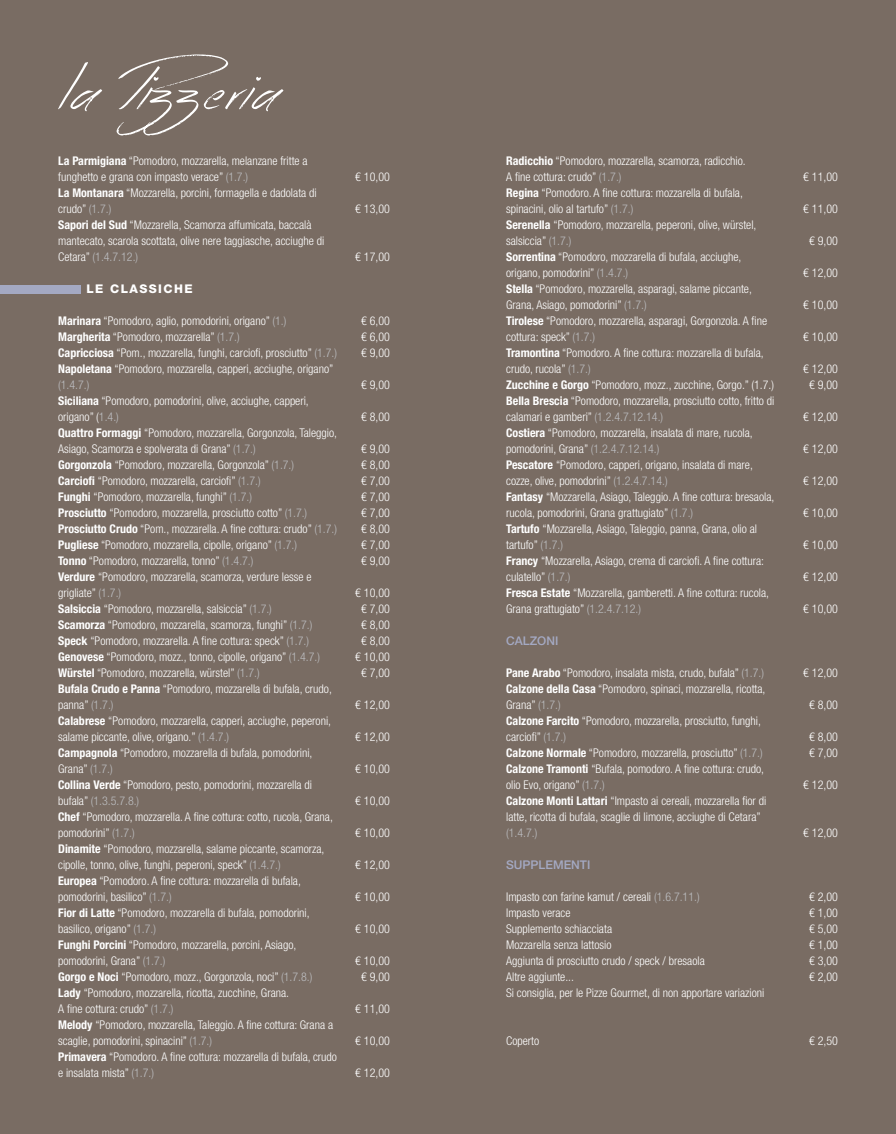
<style>
.page{position:relative;width:896px;height:1134px;background:#796c63}
.page>*{position:absolute;margin:0;border:0;box-sizing:border-box;transform-origin:0 0}
.t1{font:300 condensed 12px/16px "Helvetica Neue LT Pro";color:#fff}
.t2{font:500 12px "Helvetica Neue LT Pro";color:#a4a9c3}
.t3{font:800 12px "Helvetica Neue LT Pro";letter-spacing:.12em;color:#fff}
.t4{font:300 condensed 12px "Helvetica Neue LT Pro";color:#bcbdc0}
.s1{font-weight:700}
.s2{color:#bcbdc0}
</style>
<div class="page">
<div style="left:0;top:285px;width:81px;height:8px;background:#a4a9c3"></div>
<svg style="left:58px;top:54px;width:225px;height:81px"></svg>
<p class="t1" style="left:58px;top:153px;width:268px"><span class="s1">La Parmigiana</span> “Pomodoro, mozzarella, melanzane fritte a funghetto e grana con impasto verace” <span class="s2">(1.7.)<br></span><span class="s1">La Montanara</span> “Mozzarella, porcini, formagella e dadolata di crudo” <span class="s2">(1.7.)<br></span><span class="s1">Sapori del Sud</span> “Mozzarella, Scamorza affumicata, baccalà mantecato, scarola scottata, olive nere taggiasche, acciughe di Cetara” <span class="s2">(1.4.7.12.)</span></p>
<p class="t3" style="left:86px;top:282px;width:108px">LE CLASSICHE</p>
<p class="t1" style="left:58px;top:313px;width:280px"><span class="s1">Marinara</span> “Pomodoro, aglio, pomodorini, origano” <span class="s2">(1.)<br></span><span class="s1">Margherita</span> “Pomodoro, mozzarella” <span class="s2">(1.7.)<br></span><span class="s1">Capricciosa</span> “Pom., mozzarella, funghi, carciofi, prosciutto” <span class="s2">(1.7.)<br></span><span class="s1">Napoletana</span> “Pomodoro, mozzarella, capperi, acciughe, origano” <span class="s2">(1.4.7.)<br></span><span class="s1">Siciliana</span> “Pomodoro, pomodorini, olive, acciughe, capperi, origano” (<span class="s2">1.4.)<br></span><span class="s1">Quattro Formaggi</span> “Pomodoro, mozzarella, Gorgonzola, Taleggio, Asiago, Scamorza e spolverata di Grana” <span class="s2">(1.7.)<br></span><span class="s1">Gorgonzola</span> “Pomodoro, mozzarella, Gorgonzola” <span class="s2">(1.7.)<br></span><span class="s1">Carciofi</span> “Pomodoro, mozzarella, carciofi” <span class="s2">(1.7.)<br></span><span class="s1">Funghi</span> “Pomodoro, mozzarella, funghi” <span class="s2">(1.7.)<br></span><span class="s1">Prosciutto</span> “Pomodoro, mozzarella, prosciutto cotto” <span class="s2">(1.7.)<br></span><span class="s1">Prosciutto Crudo</span> “Pom., mozzarella. A fine cottura: crudo” <span class="s2">(1.7.)<br></span><span class="s1">Pugliese</span> “Pomodoro, mozzarella, cipolle, origano” <span class="s2">(1.7.)<br></span><span class="s1">Tonno</span> “Pomodoro, mozzarella, tonno” <span class="s2">(1.4.7.)<br></span><span class="s1">Verdure</span> “Pomodoro, mozzarella, scamorza, verdure lesse e grigliate” <span class="s2">(1.7.)<br></span><span class="s1">Salsiccia</span> “Pomodoro, mozzarella, salsiccia” <span class="s2">(1.7.)<br></span><span class="s1">Scamorza</span> “Pomodoro, mozzarella, scamorza, funghi” <span class="s2">(1.7.)<br></span><span class="s1">Speck</span> “Pomodoro, mozzarella. A fine cottura: speck” <span class="s2">(1.7.)<br></span><span class="s1">Genovese</span> “Pomodoro, mozz., tonno, cipolle, origano” <span class="s2">(1.4.7.)<br></span><span class="s1">Würstel</span> “Pomodoro, mozzarella, würstel” <span class="s2">(1.7.)<br></span><span class="s1">Bufala Crudo e Panna</span> “Pomodoro, mozzarella di bufala, crudo, panna” <span class="s2">(1.7.)<br></span><span class="s1">Calabrese</span> “Pomodoro, mozzarella, capperi, acciughe, peperoni, salame piccante, olive, origano.” <span class="s2">(1.4.7.)<br></span><span class="s1">Campagnola</span> “Pomodoro, mozzarella di bufala, pomodorini, Grana” <span class="s2">(1.7.)<br></span><span class="s1">Collina Verde</span> “Pomodoro, pesto, pomodorini, mozzarella di bufala” <span class="s2">(1.3.5.7.8.)<br></span><span class="s1">Chef</span> “Pomodoro, mozzarella. A fine cottura: cotto, rucola, Grana, pomodorini” <span class="s2">(1.7.)<br></span><span class="s1">Dinamite</span> “Pomodoro, mozzarella, salame piccante, scamorza, cipolle, tonno, olive, funghi, peperoni, speck” <span class="s2">(1.4.7.)<br></span><span class="s1">Europea</span> “Pomodoro. A fine cottura: mozzarella di bufala, pomodorini, basilico” <span class="s2">(1.7.)<br></span><span class="s1">Fior di Latte</span> “Pomodoro, mozzarella di bufala, pomodorini, basilico, origano” <span class="s2">(1.7.)<br></span><span class="s1">Funghi Porcini</span> “Pomodoro, mozzarella, porcini, Asiago, pomodorini, Grana” <span class="s2">(1.7.)<br></span><span class="s1">Gorgo e Noci</span> “Pomodoro, mozz., Gorgonzola, noci” <span class="s2">(1.7.8.)<br></span><span class="s1">Lady</span> “Pomodoro, mozzarella, ricotta, zucchine, Grana.<br>A fine cottura: crudo” <span class="s2">(1.7.)<br></span><span class="s1">Melody</span> “Pomodoro, mozzarella, Taleggio. A fine cottura: Grana a scaglie, pomodorini, spinacini” <span class="s2">(1.7.)<br></span><span class="s1">Primavera</span> “Pomodoro. A fine cottura: mozzarella di bufala, crudo e insalata mista” <span class="s2">(1.7.)</span></p>
<p class="t1" style="left:355px;top:169px;width:36px">€ 10,00</p>
<p class="t1" style="left:355px;top:201px;width:36px">€ 13,00</p>
<p class="t1" style="left:355px;top:249px;width:36px">€ 17,00</p>
<p class="t1" style="left:361px;top:313px;width:30px;text-align:justify">€ 6,00 € 6,00 € 9,00</p>
<p class="t1" style="left:361px;top:377px;width:30px">€ 9,00</p>
<p class="t1" style="left:361px;top:409px;width:30px">€ 8,00</p>
<p class="t1" style="left:361px;top:441px;width:30px;text-align:justify">€ 9,00 € 8,00 € 7,00 € 7,00 € 7,00 € 8,00 € 7,00 € 9,00</p>
<p class="t1" style="left:355px;top:585px;width:36px;text-align:center">€ 10,00 € 7,00 € 8,00 € 8,00 € 10,00 € 7,00</p>
<p class="t1" style="left:355px;top:697px;width:36px">€ 12,00</p>
<p class="t1" style="left:355px;top:729px;width:36px">€ 12,00</p>
<p class="t1" style="left:355px;top:761px;width:36px">€ 10,00</p>
<p class="t1" style="left:355px;top:793px;width:36px">€ 10,00</p>
<p class="t1" style="left:355px;top:825px;width:36px">€ 10,00</p>
<p class="t1" style="left:355px;top:857px;width:36px">€ 12,00</p>
<p class="t1" style="left:355px;top:889px;width:36px">€ 10,00</p>
<p class="t1" style="left:355px;top:921px;width:36px">€ 10,00</p>
<p class="t1" style="left:355px;top:953px;width:36px;text-align:center">€ 10,00 € 9,00</p>
<p class="t1" style="left:355px;top:1001px;width:36px">€ 11,00</p>
<p class="t1" style="left:355px;top:1033px;width:36px">€ 10,00</p>
<p class="t1" style="left:355px;top:1065px;width:36px">€ 12,00</p>
<p class="t1" style="left:506px;top:153px;width:270px"><span class="s1">Radicchio</span> “Pomodoro, mozzarella, scamorza, radicchio.<br>A fine cottura: crudo” <span class="s2">(1.7.)<br></span><span class="s1">Regina</span> “Pomodoro. A fine cottura: mozzarella di bufala, spinacini, olio al tartufo” <span class="s2">(1.7.)<br></span><span class="s1">Serenella</span> “Pomodoro, mozzarella, peperoni, olive, würstel, salsiccia” <span class="s2">(1.7.)<br></span><span class="s1">Sorrentina</span> “Pomodoro, mozzarella di bufala, acciughe, origano, pomodorini” <span class="s2">(1.4.7.)<br></span><span class="s1">Stella</span> “Pomodoro, mozzarella, asparagi, salame piccante, Grana, Asiago, pomodorini” <span class="s2">(1.7.)<br></span><span class="s1">Tirolese</span> “Pomodoro, mozzarella, asparagi, Gorgonzola. A fine cottura: speck” <span class="s2">(1.7.)<br></span><span class="s1">Tramontina</span> “Pomodoro. A fine cottura: mozzarella di bufala, crudo, rucola” <span class="s2">(1.7.)<br></span><span class="s1">Zucchine e Gorgo</span> “Pomodoro, mozz., zucchine, Gorgo.” (1.7.)<br><span class="s1">Bella Brescia</span> “Pomodoro, mozzarella, prosciutto cotto, fritto di calamari e gamberi” <span class="s2">(1.2.4.7.12.14.)<br></span><span class="s1">Costiera</span> “Pomodoro, mozzarella, insalata di mare, rucola, pomodorini, Grana” <span class="s2">(1.2.4.7.12.14.)<br></span><span class="s1">Pescatore</span> “Pomodoro, capperi, origano, insalata di mare, cozze, olive, pomodorini” <span class="s2">(1.2.4.7.14.)<br></span><span class="s1">Fantasy</span> “Mozzarella, Asiago, Taleggio. A fine cottura: bresaola, rucola, pomodorini, Grana grattugiato” <span class="s2">(1.7.)<br></span><span class="s1">Tartufo</span> “Mozzarella, Asiago, Taleggio, panna, Grana, olio al tartufo” <span class="s2">(1.7.)<br></span><span class="s1">Francy</span> “Mozzarella, Asiago, crema di carciofi. A fine cottura: culatello” <span class="s2">(1.7.)<br></span><span class="s1">Fresca Estate</span> “Mozzarella, gamberetti. A fine cottura: rucola, Grana grattugiato” <span class="s2">(1.2.4.7.12.)</span></p>
<p class="t2" style="left:506px;top:634px;width:54px">CALZONI</p>
<p class="t1" style="left:506px;top:665px;width:262px"><span class="s1">Pane Arabo</span> “Pomodoro, insalata mista, crudo, bufala” <span class="s2">(1.7.)<br></span><span class="s1">Calzone della Casa</span> “Pomodoro, spinaci, mozzarella, ricotta, Grana” <span class="s2">(1.7.)<br></span><span class="s1">Calzone Farcito</span> “Pomodoro, mozzarella, prosciutto, funghi, carciofi” <span class="s2">(1.7.)<br></span><span class="s1">Calzone Normale</span> “Pomodoro, mozzarella, prosciutto” <span class="s2">(1.7.)<br></span><span class="s1">Calzone Tramonti</span> “Bufala, pomodoro. A fine cottura: crudo, olio Evo, origano” <span class="s2">(1.7.)<br></span><span class="s1">Calzone Monti Lattari</span> “Impasto ai cereali, mozzarella fior di latte, ricotta di bufala, scaglie di limone, acciughe di Cetara”</p>
<p class="t4" style="left:506px;top:826px;width:33px">(1.4.7.)</p>
<p class="t2" style="left:506px;top:858px;width:86px">SUPPLEMENTI</p>
<p class="t1" style="left:506px;top:889px;width:260px">Impasto con farine kamut / cereali <span class="s2">(1.6.7.11.)<br></span>Impasto verace<br>Supplemento schiacciata<br>Mozzarella senza lattosio<br>Aggiunta di prosciutto crudo / speck / bresaola<br>Altre aggiunte...<br>Si consiglia, per le Pizze Gourmet, di non apportare variazioni</p>
<p class="t1" style="left:506px;top:1033px;width:35px">Coperto</p>
<p class="t1" style="left:803px;top:169px;width:36px">€ 11,00</p>
<p class="t1" style="left:803px;top:201px;width:36px">€ 11,00</p>
<p class="t1" style="left:809px;top:233px;width:30px">€ 9,00</p>
<p class="t1" style="left:803px;top:265px;width:36px">€ 12,00</p>
<p class="t1" style="left:803px;top:297px;width:36px">€ 10,00</p>
<p class="t1" style="left:803px;top:329px;width:36px">€ 10,00</p>
<p class="t1" style="left:803px;top:361px;width:36px;text-align:center">€ 12,00 € 9,00</p>
<p class="t1" style="left:803px;top:409px;width:36px">€ 12,00</p>
<p class="t1" style="left:803px;top:441px;width:36px">€ 12,00</p>
<p class="t1" style="left:803px;top:473px;width:36px">€ 12,00</p>
<p class="t1" style="left:803px;top:505px;width:36px">€ 10,00</p>
<p class="t1" style="left:803px;top:537px;width:36px">€ 10,00</p>
<p class="t1" style="left:803px;top:569px;width:36px">€ 12,00</p>
<p class="t1" style="left:803px;top:601px;width:36px">€ 10,00</p>
<p class="t1" style="left:803px;top:665px;width:36px">€ 12,00</p>
<p class="t1" style="left:809px;top:697px;width:30px">€ 8,00</p>
<p class="t1" style="left:809px;top:729px;width:30px">€ 8,00 € 7,00</p>
<p class="t1" style="left:803px;top:777px;width:36px">€ 12,00</p>
<p class="t1" style="left:803px;top:825px;width:36px">€ 12,00</p>
<p class="t1" style="left:809px;top:889px;width:30px;text-align:justify">€ 2,00 € 1,00 € 5,00 € 1,00 € 3,00 € 2,00</p>
<p class="t1" style="left:809px;top:1033px;width:30px">€ 2,50</p>
</div>
